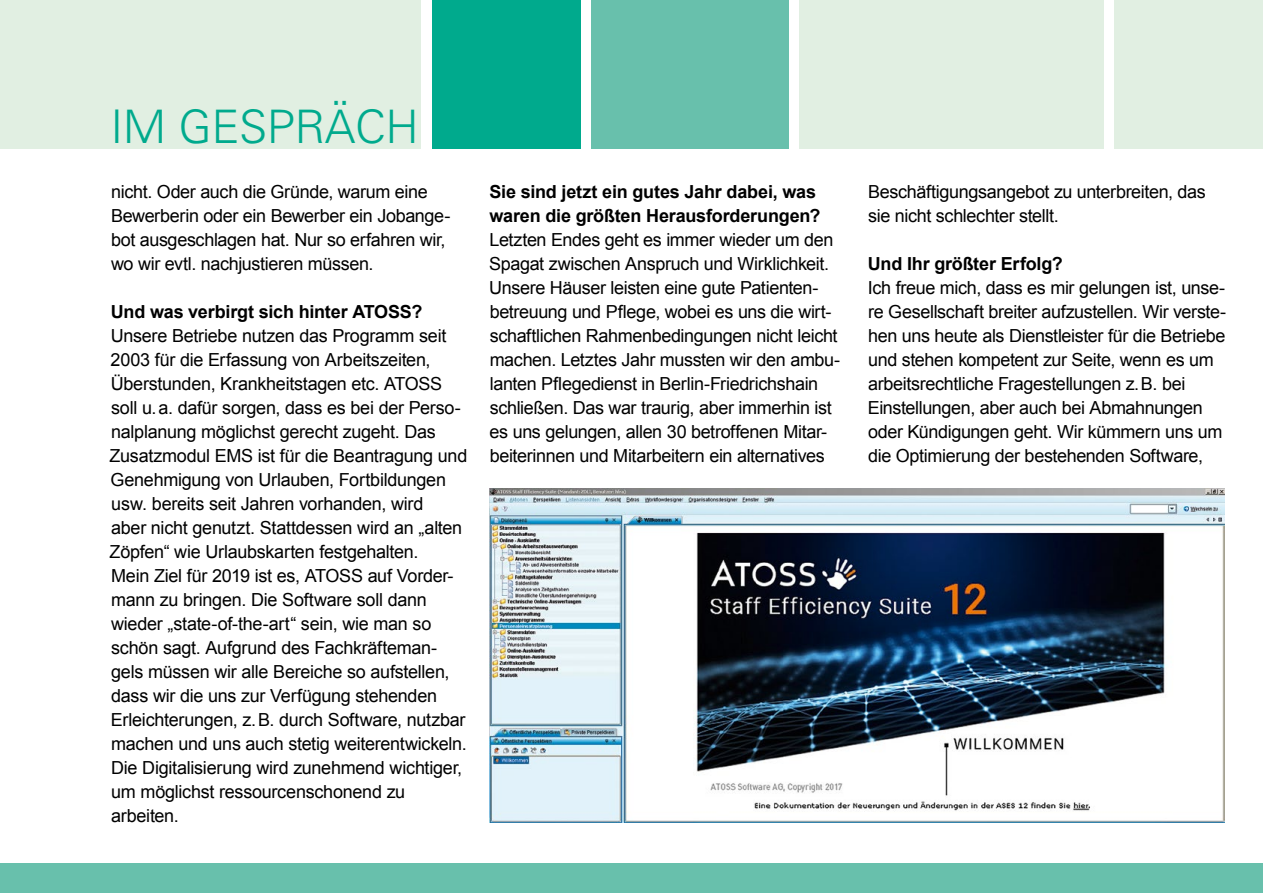
<style>
.page{position:relative;width:1263px;height:893px;background:#fff}
.page>*{position:absolute;margin:0;border:0;box-sizing:border-box;transform-origin:0 0}
.t1{font:300 46.2px "Univers LT Pro 45";letter-spacing:-.01em;color:#00aa8d}
.t2{font:18px/24px "Arial";letter-spacing:-.02em;color:#000}
.t3{font:700 18px/24px "Arial";letter-spacing:-.01em;color:#000}
</style>
<div class="page">
<div style="left:0;top:0;width:421px;height:149px;background:#e1efe2"></div>
<div style="left:432px;top:0;width:148px;height:149px;background:#00aa8d"></div>
<div style="left:591px;top:0;width:198px;height:149px;background:#68c0ac"></div>
<div style="left:1114px;top:0;width:149px;height:149px;background:#e1efe2"></div>
<div style="left:799px;top:0;width:304px;height:149px;background:#e1efe2"></div>
<img style="left:489px;top:488px;width:735px;height:335px">
<div style="left:0;top:863px;width:1263px;height:30px;background:#68c0ac"></div>
<h1 class="t1" style="left:111px;top:98px;width:310px">IM GESPRÄCH</h1>
<p class="t2" style="left:111px;top:180px;width:341px">nicht. Oder auch die Gründe, warum eine Bewerberin oder ein Bewerber ein Jobange&shy;bot ausgeschlagen hat. Nur so erfahren wir, wo wir evtl. nachjustieren müssen.</p>
<p class="t3" style="left:111px;top:300px;width:313px">Und was verbirgt sich hinter ATOSS?</p>
<p class="t2" style="left:110px;top:324px;width:359px">Unsere Betriebe nutzen das Programm seit 2003 für die Erfassung von Arbeitszeiten, Überstunden, Krankheitstagen etc. ATOSS soll u.a. dafür sorgen, dass es bei der Perso&shy;nalplanung möglichst gerecht zugeht. Das Zusatzmodul EMS ist für die Beantragung und Genehmigung von Urlauben, Fortbildungen usw. bereits seit Jahren vorhanden, wird<br>aber nicht genutzt. Stattdessen wird an „alten Zöpfen“ wie Urlaubskarten festgehalten.<br>Mein Ziel für 2019 ist es, ATOSS auf Vorder&shy;mann zu bringen. Die Software soll dann wieder „state-of-the-art“ sein, wie man so schön sagt. Aufgrund des Fachkräfteman&shy;gels müssen wir alle Bereiche so aufstellen, dass wir die uns zur Verfügung stehenden Erleichterungen, z.B. durch Software, nutzbar machen und uns auch stetig weiterentwickeln.<br>Die Digitalisierung wird zunehmend wichtiger, um möglichst ressourcenschonend zu arbeiten.</p>
<p class="t3" style="left:489px;top:180px;width:333px">Sie sind jetzt ein gutes Jahr dabei, was waren die größten Herausforderungen?</p>
<p class="t2" style="left:489px;top:228px;width:352px">Letzten Endes geht es immer wieder um den Spagat zwischen Anspruch und Wirklichkeit.<br>Unsere Häuser leisten eine gute Patienten&shy;betreuung und Pflege, wobei es uns die wirt&shy;schaftlichen Rahmenbedingungen nicht leicht machen. Letztes Jahr mussten wir den ambu&shy;lanten Pflegedienst in Berlin-Friedrichshain schließen. Das war traurig, aber immerhin ist es uns gelungen, allen 30 betroffenen Mitar&shy;beiterinnen und Mitarbeitern ein alternatives</p>
<p class="t2" style="left:868px;top:180px;width:339px">Beschäftigungsangebot zu unterbreiten, das sie nicht schlechter stellt.</p>
<p class="t3" style="left:868px;top:252px;width:197px">Und Ihr größter Erfolg?</p>
<p class="t2" style="left:868px;top:276px;width:360px">Ich freue mich, dass es mir gelungen ist, unse&shy;re Gesellschaft breiter aufzustellen. Wir verste&shy;hen uns heute als Dienstleister für die Betriebe und stehen kompetent zur Seite, wenn es um arbeitsrechtliche Fragestellungen z.B. bei Einstellungen, aber auch bei Abmahnungen oder Kündigungen geht. Wir kümmern uns um die Optimierung der bestehenden Software,</p>
</div>
